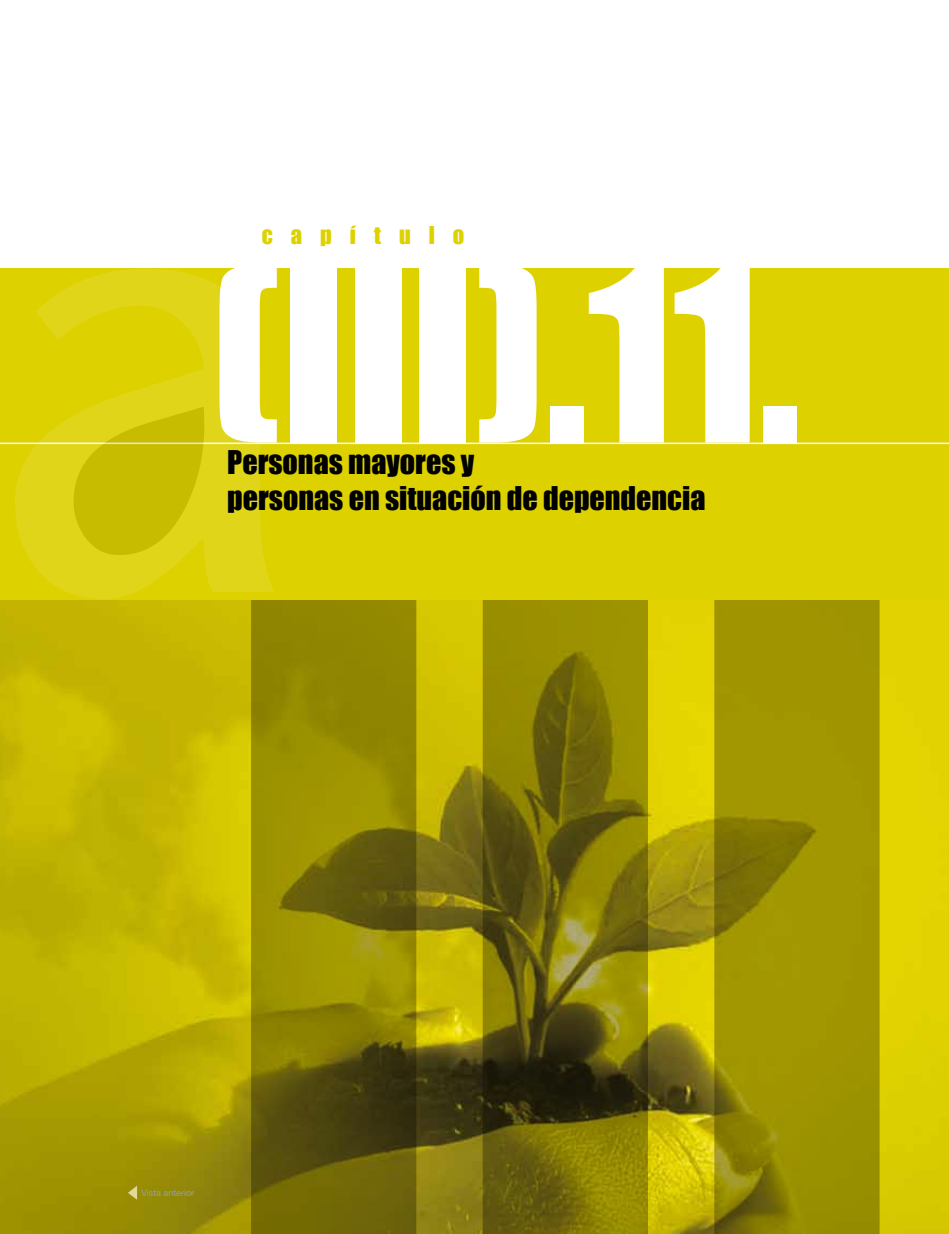
<style>
.page{position:relative;width:949px;height:1234px;background:#fff}
.page>*{position:absolute;margin:0;border:0;box-sizing:border-box;transform-origin:0 0}
.t1{font:225px "Impact";color:#fff}
.t2{font:30px/36px "Impact";color:#000}
.t3{font:22.5px "Impact";letter-spacing:.8em;color:#ddd100}
.t4{font:9px "Helvetica Neue LT Std";color:#9c9e9f}
</style>
<div class="page">
<img style="left:0;top:599px;width:948px;height:634px">
<svg style="left:251px;top:599px;width:628px;height:634px;background:#8e8405"></svg>
<div style="left:0;top:268px;width:948px;height:331px;background:#ddd100"></div>
<hr style="left:0;top:442px;width:948px;height:2px;background:#fff">
<svg style="left:15px;top:268px;width:259px;height:331px;fill:#e0d519"></svg>
<svg style="left:74px;top:406px;width:130px;height:149px;background:#cfc409"></svg>
<svg style="left:128px;top:1185px;width:9px;height:14px"></svg>
<p class="t3" style="left:261px;top:218px;width:204px">capítulo</p>
<h1 class="t1" style="left:210px;top:179px;width:591px">(III).11.</h1>
<p class="t2" style="left:227px;top:443px;width:479px">Personas mayores y<br>personas en situación de dependencia</p>
<p class="t4" style="left:141px;top:1187px;width:54px">Vista anterior</p>
</div>
